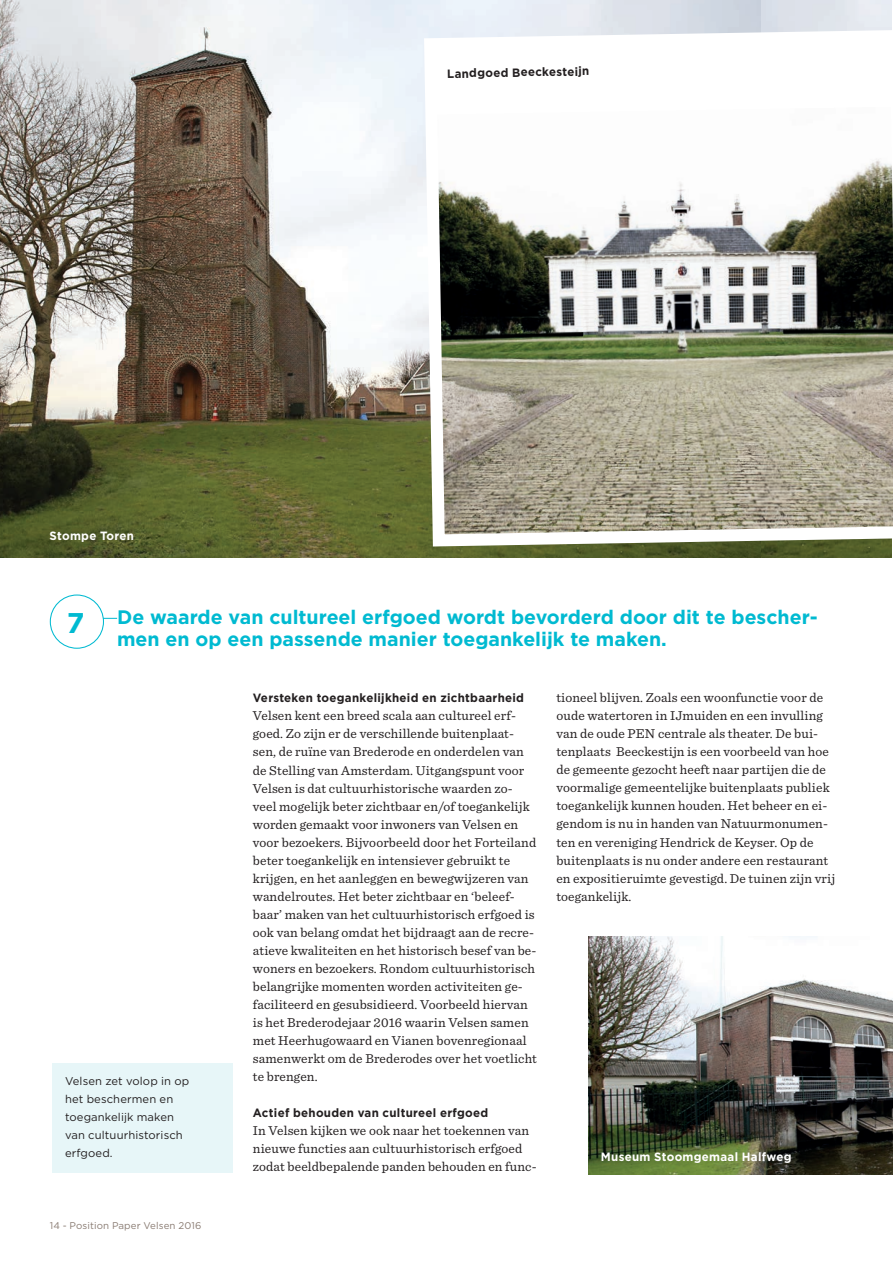
<style>
.page{position:relative;width:893px;height:1264px;background:#fff}
.page>*{position:absolute;margin:0;border:0;box-sizing:border-box;transform-origin:0 0}
.t1{font:700 28.5px "Gotham";color:#00bad1}
.t2{font:700 19.5px/22.5px "Gotham";color:#00bad1}
.t3{font:13.5px/18px "Sentinel";letter-spacing:.01em;color:#231f20}
.t4{font:700 12px "Gotham";letter-spacing:.025em;color:#231f20;scale:.96 1}
.t5{font:700 12px "Gotham";letter-spacing:.025em;color:#fff;scale:.96 1}
.t6{font:11.25px/18px "Gotham";letter-spacing:.01em;color:#231f20}
.t7{font:9.75px "Gotham";letter-spacing:.01em;color:#897b72}
</style>
<div class="page">
<img style="left:761px;top:0;width:130px;height:557px">
<img style="left:0;top:0;width:761px;height:557px">
<img style="left:588px;top:936px;width:305px;height:238px">
<svg style="left:418px;top:24px;width:475px;height:528px"></svg>
<div style="left:50px;top:594px;width:54px;height:54px;border:1px solid #00bad1;border-radius:50%"></div>
<svg style="left:103px;top:618px;width:14px;height:1px"></svg>
<div style="left:52px;top:1062px;width:181px;height:110px;background:#e7f6f8"></div>
<p class="t5" style="left:50px;top:528px;width:89px">Stompe Toren</p>
<p class="t4" style="left:447px;top:66px;width:150px;rotate:-1deg">Landgoed Beeckesteijn</p>
<h1 class="t1" style="left:67px;top:604px;width:19px">7</h1>
<h2 class="t2" style="left:117px;top:605px;width:702px">De waarde van cultureel erfgoed wordt bevorderd door dit te bescher&shy;men en op een passende manier toegankelijk te maken.</h2>
<p class="t6" style="left:65px;top:1071px;width:126px">Velsen zet volop in op het beschermen en toegankelijk maken van cultuurhistorisch erfgoed.</p>
<p class="t7" style="left:50px;top:1218px;width:153px">14 - Position Paper Velsen 2016</p>
<p class="t4" style="left:253px;top:690px;width:284px">Versteken toegankelijkheid en zichtbaarheid</p>
<p class="t3" style="left:253px;top:706px;width:286px">Velsen kent een breed scala aan cultureel erf&shy;goed. Zo zijn er de verschillende buitenplaat&shy;sen, de ruïne van Brederode en onderdelen van de Stelling van Amsterdam. Uitgangspunt voor Velsen is dat cultuurhistorische waarden zo&shy;veel mogelijk beter zichtbaar en/of toegankelijk worden gemaakt voor inwoners van Velsen en voor bezoekers. Bijvoorbeeld door het Forteiland beter toegankelijk en intensiever gebruikt te krijgen, en het aanleggen en bewegwijzeren van wandelroutes. Het beter zichtbaar en ‘beleef&shy;baar’ maken van het cultuurhistorisch erfgoed is ook van belang omdat het bijdraagt aan de recre&shy;atieve kwaliteiten en het historisch besef van be&shy;woners en bezoekers. Rondom cultuurhistorisch belangrijke momenten worden activiteiten ge&shy;faciliteerd en gesubsidieerd. Voorbeeld hiervan is het Brederodejaar 2016 waarin Velsen samen met Heerhugowaard en Vianen bovenregionaal samenwerkt om de Brederodes over het voetlicht te brengen.</p>
<p class="t4" style="left:253px;top:1104px;width:247px">Actief behouden van cultureel erfgoed</p>
<p class="t3" style="left:253px;top:1120px;width:285px">In Velsen kijken we ook naar het toekennen van nieuwe functies aan cultuurhistorisch erfgoed zodat beeldbepalende panden behouden en func-</p>
<p class="t3" style="left:556px;top:688px;width:280px">tioneel blijven. Zoals een woonfunctie voor de oude watertoren in IJmuiden en een invulling van de oude PEN centrale als theater. De bui&shy;tenplaats Beeckestijn is een voorbeeld van hoe de gemeente gezocht heeft naar partijen die de voormalige gemeentelijke buitenplaats publiek toegankelijk kunnen houden. Het beheer en ei&shy;gendom is nu in handen van Natuurmonumen&shy;ten en vereniging Hendrick de Keyser. Op de buitenplaats is nu onder andere een restaurant en expositieruimte gevestigd. De tuinen zijn vrij toegankelijk.</p>
<p class="t5" style="left:601px;top:1148px;width:200px">Museum Stoomgemaal Halfweg</p>
</div>
